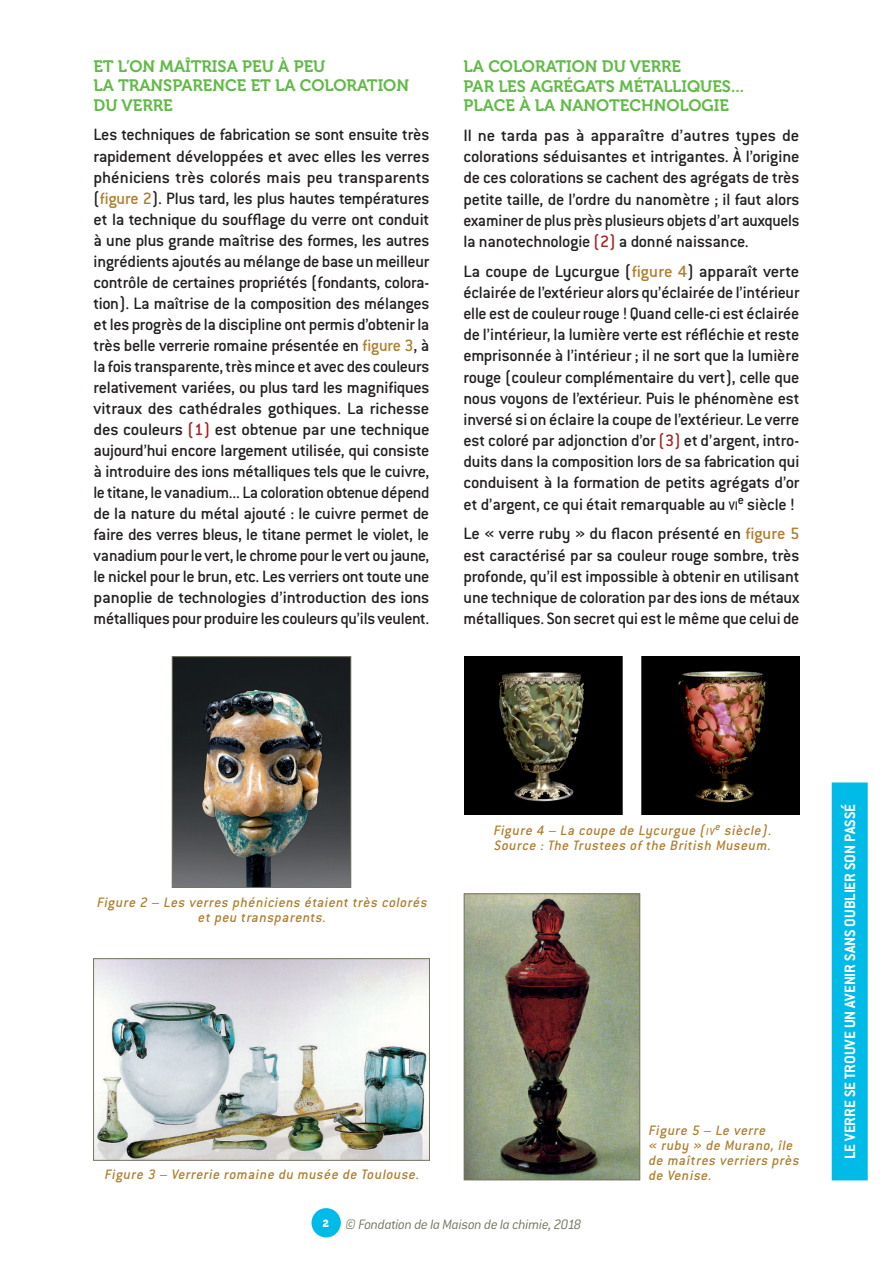
<style>
.page{position:relative;width:893px;height:1263px;background:#fff}
.page>*{position:absolute;margin:0;border:0;box-sizing:border-box;transform-origin:0 0}
.t1{font:500 18px/21px "Conduit ITC";letter-spacing:-.015em;color:#231f20;text-align:justify}
.t2{font:16.5px/19.5px "Museo 700";color:#60bb46}
.t3{font:700 16.5px "Conduit ITC";color:#fff}
.t4{font:italic 500 15px/15px "Conduit ITC";color:#b07f2f}
.t5{font:italic 300 15px "Conduit ITC";letter-spacing:-.025em;color:#767562}
.s1{color:#b07f2f}
.s2{color:#a72427}
.s3{font-size:13.5px}
.s4{font-size:11.25px}
</style>
<div class="page">
<div style="left:311px;top:1208px;width:30px;height:29px;background:#00bbe7;border-radius:50%"></div>
<div style="left:832px;top:782px;width:36px;height:398px;background:#00bbe7"></div>
<img style="left:174px;top:658px;width:175px;height:228px">
<div style="left:172px;top:656px;width:179px;height:232px;border:1px solid #767562"></div>
<img style="left:95px;top:960px;width:333px;height:199px">
<div style="left:93px;top:958px;width:337px;height:203px;border:1px solid #767562"></div>
<img style="left:464px;top:657px;width:335px;height:158px">
<img style="left:466px;top:895px;width:172px;height:283px">
<div style="left:464px;top:893px;width:176px;height:287px;border:1px solid #767562"></div>
<p class="t2" style="left:94px;top:57px;width:317px">ET L’ON MAÎTRISA PEU À PEU<br>LA TRANSPARENCE ET LA COLORATION<br>DU VERRE</p>
<p class="t1" style="left:94px;top:124px;width:338px">Les techniques de fabrication se sont ensuite très rapidement développées et avec elles les verres phéniciens très colorés mais peu transparents (<span class="s1">figure 2</span>). Plus tard, les plus hautes températures et la technique du soufflage du verre ont conduit à une plus grande maîtrise des formes, les autres ingrédients ajoutés au mélange de base un meilleur contrôle de certaines propriétés (fondants, colora&shy;tion). La maîtrise de la composition des mélanges et les progrès de la discipline ont permis d’obtenir la très belle verrerie romaine présentée en <span class="s1">figure 3</span>, à la fois transparente, très mince et avec des couleurs relativement variées, ou plus tard les magnifiques vitraux des cathédrales gothiques. La richesse des couleurs <span class="s2">(1)</span> est obtenue par une technique aujourd’hui encore largement utilisée, qui consiste à introduire des ions métalliques tels que le cuivre, le titane, le vanadium... La coloration obtenue dépend de la nature du métal ajouté : le cuivre permet de faire des verres bleus, le titane permet le violet, le vanadium pour le vert, le chrome pour le vert ou jaune, le nickel pour le brun, etc. Les verriers ont toute une panoplie de technologies d’introduction des ions métalliques pour produire les couleurs qu’ils veulent.</p>
<p class="t2" style="left:463px;top:57px;width:282px">LA COLORATION DU VERRE<br>PAR LES AGRÉGATS MÉTALLIQUES...<br>PLACE À LA NANOTECHNOLOGIE</p>
<p class="t1" style="left:463px;top:125px;width:338px">Il ne tarda pas à apparaître d’autres types de colorations séduisantes et intrigantes. À l’origine de ces colorations se cachent des agrégats de très petite taille, de l’ordre du nanomètre ; il faut alors examiner de plus près plusieurs objets d’art auxquels la nanotechnologie <span class="s2">(2)</span> a donné naissance.</p>
<p class="t1" style="left:463px;top:260px;width:338px">La coupe de Lycurgue (<span class="s1">figure 4</span>) apparaît verte éclairée de l’extérieur alors qu’éclairée de l’intérieur elle est de couleur rouge ! Quand celle-ci est éclairée de l’intérieur, la lumière verte est réfléchie et reste emprisonnée à l’intérieur ; il ne sort que la lumière rouge (couleur complémentaire du vert), celle que nous voyons de l’extérieur. Puis le phénomène est inversé si on éclaire la coupe de l’extérieur. Le verre est coloré par adjonction d’or <span class="s2">(3)</span> et d’argent, intro&shy;duits dans la composition lors de sa fabrication qui conduisent à la formation de petits agrégats d’or et d’argent, ce qui était remarquable au <span class="s3">vi</span><sup>e</sup> siècle !</p>
<p class="t1" style="left:463px;top:523px;width:338px">Le « verre ruby » du flacon présenté en <span class="s1">figure 5 </span>est caractérisé par sa couleur rouge sombre, très profonde, qu’il est impossible à obtenir en utilisant une technique de coloration par des ions de métaux métalliques. Son secret qui est le même que celui de</p>
<p class="t4" style="left:96px;top:895px;width:335px;text-align:center">Figure 2 – Les verres phéniciens étaient très colorés et peu transparents.</p>
<p class="t4" style="left:493px;top:823px;width:282px">Figure 4 – La coupe de Lycurgue (<span class="s4">iv</span><sup>e</sup> siècle).<br>Source : The Trustees of the British Museum.</p>
<p class="t4" style="left:648px;top:1123px;width:155px">Figure 5 – Le verre<br>« ruby » de Murano, île de maîtres verriers près</p>
<p class="t4" style="left:104px;top:1166px;width:319px">Figure 3 – Verrerie romaine du musée de Toulouse.</p>
<p class="t4" style="left:648px;top:1168px;width:67px">de Venise.</p>
<p class="t5" style="left:323px;top:1216px;width:260px"><sup>2</sup> © Fondation de la Maison de la chimie, 2018</p>
<p class="t3" style="left:840px;top:1159px;width:357px;rotate:-90deg">LE VERRE SE TROUVE UN AVENIR SANS OUBLIER SON PASSÉ</p>
</div>
